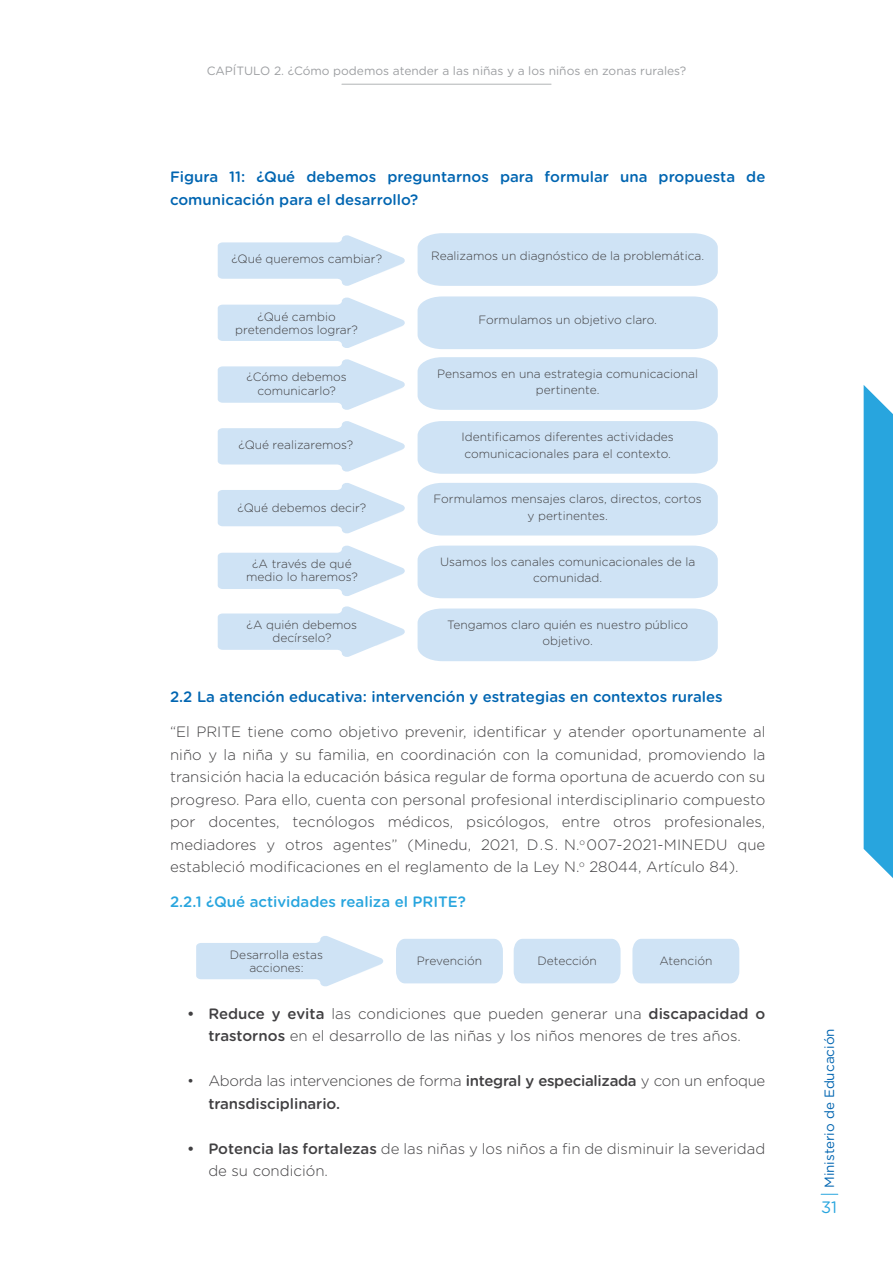
<style>
.page{position:relative;width:893px;height:1263px;background:#fff}
.page>*{position:absolute;margin:0;border:0;box-sizing:border-box;transform-origin:0 0}
.t1{font:16.5px "Gotham Rounded";color:#28a5de}
.t2{font:300 15px/22.5px "Gotham Rounded";color:#414042;text-align:justify}
.t3{font:500 15px/22.5px "Gotham Rounded";color:#0065b1}
.t4{font:300 15px/22.5px "Gotham Rounded";letter-spacing:-.02em;color:#414042}
.t5{font:500 15px "Gotham Rounded";color:#28a5de}
.t6{font:13.5px "Gotham Rounded";color:#0065b1}
.t7{font:300 12px/16.5px "Gotham Rounded";color:#414042;text-align:center}
.t8{font:12px "Gotham Rounded";color:#9d9fa2}
.s1{font-weight:500}
</style>
<div class="page">
<svg style="left:821px;top:1194px;width:17px;height:1px"></svg>
<hr style="left:342px;top:84px;width:209px;height:1px;background:#b1b4b6">
<div style="left:864px;top:385px;width:29px;height:493px;background:#28a5de"></div>
<div style="left:418px;top:233px;width:300px;height:53px;background:#cfe3f5"></div>
<div style="left:418px;top:296px;width:300px;height:53px;background:#cfe3f5"></div>
<div style="left:418px;top:357px;width:300px;height:53px;background:#cfe3f5"></div>
<div style="left:418px;top:421px;width:300px;height:53px;background:#cfe3f5"></div>
<div style="left:418px;top:483px;width:300px;height:52px;background:#cfe3f5"></div>
<div style="left:418px;top:546px;width:300px;height:52px;background:#cfe3f5"></div>
<div style="left:418px;top:608px;width:300px;height:53px;background:#cfe3f5"></div>
<div style="left:396px;top:939px;width:107px;height:44px;background:#cfe3f5"></div>
<div style="left:514px;top:939px;width:107px;height:44px;background:#cfe3f5"></div>
<div style="left:632px;top:939px;width:107px;height:44px;background:#cfe3f5"></div>
<svg style="left:218px;top:297px;width:187px;height:51px"></svg>
<svg style="left:218px;top:235px;width:187px;height:51px"></svg>
<svg style="left:218px;top:359px;width:187px;height:51px"></svg>
<svg style="left:218px;top:421px;width:187px;height:51px"></svg>
<svg style="left:218px;top:545px;width:187px;height:51px"></svg>
<svg style="left:218px;top:606px;width:187px;height:51px"></svg>
<svg style="left:218px;top:483px;width:187px;height:51px"></svg>
<svg style="left:196px;top:936px;width:187px;height:51px"></svg>
<p class="t8" style="left:207px;top:63px;width:481px">CAPÍTULO 2. ¿Cómo podemos atender a las niñas y a los niños en zonas rurales?</p>
<p class="t3" style="left:170px;top:165px;width:597px">Figura 11: ¿Qué debemos preguntarnos para formular una propuesta de comunicación para el desarrollo?</p>
<p class="t7" style="left:231px;top:250px;width:152px">¿Qué queremos cambiar?</p>
<p class="t7" style="left:235px;top:309px;width:124px;line-height:13.5px">¿Qué cambio pretendemos lograr?</p>
<p class="t7" style="left:247px;top:370px;width:102px;line-height:13.5px">¿Cómo debemos comunicarlo?</p>
<p class="t7" style="left:239px;top:436px;width:116px">¿Qué realizaremos?</p>
<p class="t7" style="left:238px;top:499px;width:130px">¿Qué debemos decir?</p>
<p class="t7" style="left:246px;top:556px;width:113px;line-height:13.5px">¿A través de qué medio lo haremos?</p>
<p class="t7" style="left:247px;top:617px;width:112px;line-height:13.5px">¿A quién debemos decírselo?</p>
<p class="t7" style="left:431px;top:247px;width:274px">Realizamos un diagnóstico de la problemática.</p>
<p class="t7" style="left:478px;top:311px;width:180px">Formulamos un objetivo claro.</p>
<p class="t7" style="left:437px;top:364px;width:262px">Pensamos en una estrategia comunicacional pertinente.</p>
<p class="t7" style="left:461px;top:428px;width:214px;text-align:left">Identificamos diferentes actividades comunicacionales para el contexto.</p>
<p class="t7" style="left:434px;top:490px;width:270px">Formulamos mensajes claros, directos, cortos y pertinentes.</p>
<p class="t7" style="left:440px;top:553px;width:257px">Usamos los canales comunicacionales de la comunidad.</p>
<p class="t7" style="left:447px;top:616px;width:242px">Tengamos claro quién es nuestro público objetivo.</p>
<p class="t3" style="left:170px;top:685px;width:554px">2.2 La atención educativa: intervención y estrategias en contextos rurales</p>
<p class="t2" style="left:170px;top:720px;width:597px">“El PRITE tiene como objetivo prevenir, identificar y atender oportunamente al niño y la niña y su familia, en coordinación con la comunidad, promoviendo la transición hacia la educación básica regular de forma oportuna de acuerdo con su progreso. Para ello, cuenta con personal profesional interdisciplinario compuesto por docentes, tecnólogos médicos, psicólogos, entre otros profesionales, mediadores y otros agentes” (Minedu, 2021, D.S. N.<sup>o</sup> 007-2021-MINEDU que estableció modificaciones en el reglamento de la Ley N.<sup>o</sup> 28044, Artículo 84).</p>
<p class="t5" style="left:170px;top:891px;width:297px">2.2.1 ¿Qué actividades realiza el PRITE?</p>
<p class="t7" style="left:230px;top:947px;width:95px;line-height:13.5px">Desarrolla estas acciones:</p>
<p class="t7" style="left:417px;top:951px;width:67px">Prevención</p>
<p class="t7" style="left:537px;top:951px;width:61px">Detección</p>
<p class="t7" style="left:659px;top:951px;width:54px">Atención</p>
<p class="t2" style="left:187px;top:1001px;width:580px;text-align:center"><span class="s1">• Reduce y evita</span> las condiciones que pueden generar una <span class="s1">discapacidad o trastornos</span> en el desarrollo de las niñas y los niños menores de tres años.</p>
<p class="t4" style="left:208px;top:1069px;width:558px;text-indent:-21px">• Aborda las intervenciones de forma <span class="s1">integral y especializada</span> y con un enfoque <span class="s1">transdisciplinario.</span></p>
<p class="t2" style="left:208px;top:1136px;width:558px;text-indent:-21px"><span class="s1">• Potencia las fortalezas</span> de las niñas y los niños a fin de disminuir la severidad de su condición.</p>
<p class="t6" style="left:820px;top:1188px;width:161px;rotate:-90deg">Ministerio de Educación</p>
<p class="t1" style="left:821px;top:1195px;width:18px">31</p>
</div>
